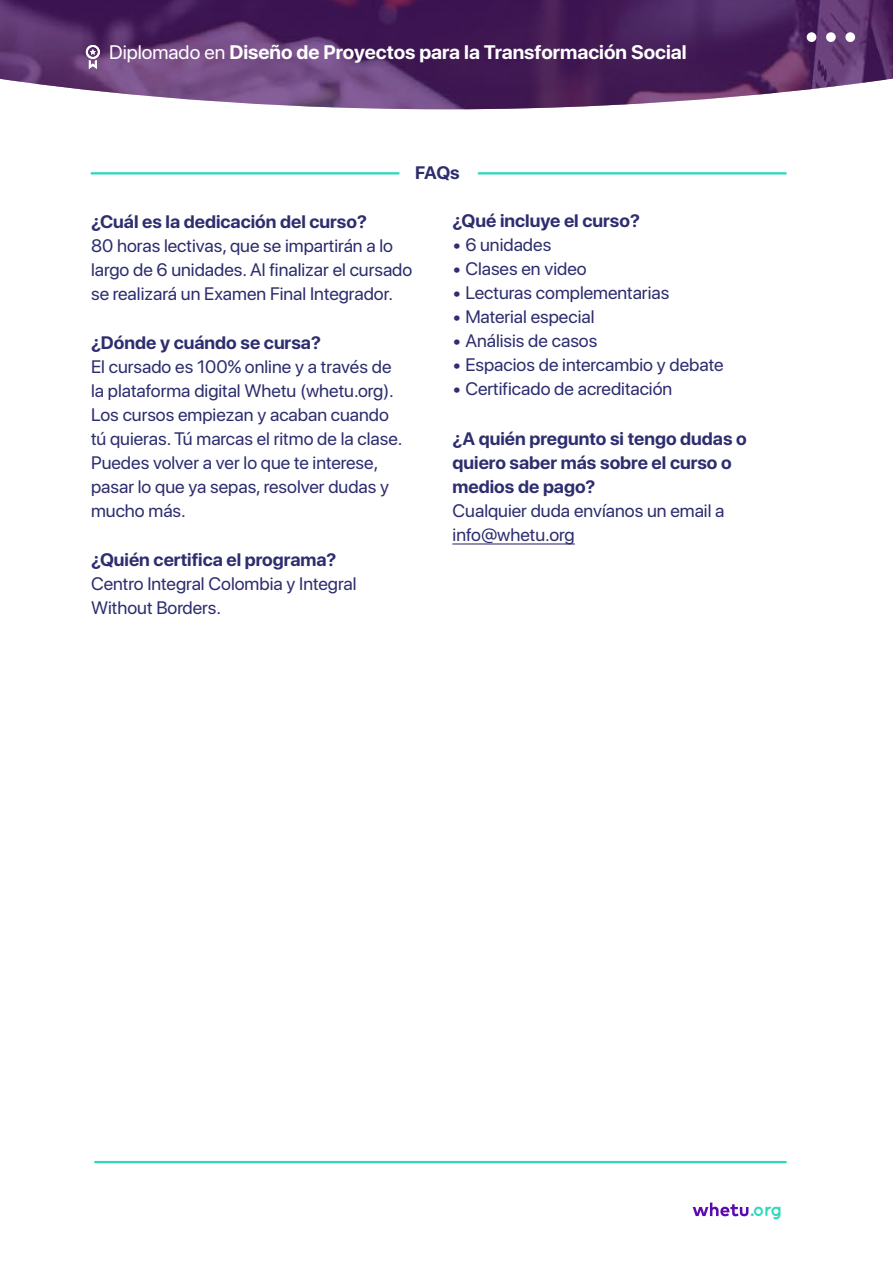
<style>
.page{position:relative;width:893px;height:1263px;background:#fff}
.page>*{position:absolute;margin:0;border:0;box-sizing:border-box;transform-origin:0 0}
.t1{font:700 19.5px "SF Pro Display";color:#fff}
.t2{font:700 18.75px "Quicksand";color:#2ed8bb}
.t3{font:18px/24px "SF Pro Display";color:#2d2d6f}
.t4{font:700 18px/24px "SF Pro Display";color:#2d2d6f}
.s1{font-weight:400}
</style>
<div class="page">
<svg style="left:693px;top:1202px;width:55px;height:15px"></svg>
<hr style="left:95px;top:1161px;width:691px;height:2px;background:#2ed8bb">
<hr style="left:479px;top:172px;width:307px;height:2px;background:#2ed8bb">
<hr style="left:92px;top:172px;width:306px;height:2px;background:#2ed8bb">
<hr style="left:453px;top:543px;width:122px;height:1px;background:#2d2d6f">
<svg style="left:0;top:0;width:893px;height:109px;background:#623e72"></svg>
<div style="left:807px;top:32px;width:9px;height:10px;background:#fff;border-radius:50%"></div>
<div style="left:826px;top:32px;width:10px;height:10px;background:#fff;border-radius:50%"></div>
<div style="left:845px;top:32px;width:10px;height:10px;background:#fff;border-radius:50%"></div>
<svg style="left:86px;top:45px;width:14px;height:24px"></svg>
<p class="t1" style="left:109px;top:41px;width:579px"><span class="s1">Diplomado en</span> Diseño de Proyectos para la Transformación Social</p>
<p class="t4" style="left:415px;top:161px;width:46px">FAQs</p>
<p class="t4" style="left:91px;top:209px;width:277px">¿Cuál es la dedicación del curso?</p>
<p class="t3" style="left:91px;top:233px;width:323px">80 horas lectivas, que se impartirán a lo largo de 6 unidades. Al finalizar el cursado se realizará un Examen Final Integrador.</p>
<p class="t4" style="left:91px;top:331px;width:231px">¿Dónde y cuándo se cursa?</p>
<p class="t3" style="left:91px;top:354px;width:313px">El cursado es 100% online y a través de la plataforma digital Whetu (whetu.org).<br>Los cursos empiezan y acaban cuando tú quieras. Tú marcas el ritmo de la clase.<br>Puedes volver a ver lo que te interese, pasar lo que ya sepas, resolver dudas y mucho más.</p>
<p class="t4" style="left:91px;top:548px;width:247px">¿Quién certifica el programa?</p>
<p class="t3" style="left:91px;top:572px;width:267px">Centro Integral Colombia y Integral<br>Without Borders.</p>
<p class="t4" style="left:453px;top:209px;width:189px">¿Qué incluye el curso?</p>
<p class="t3" style="left:453px;top:233px;width:100px">• 6 unidades</p>
<p class="t3" style="left:453px;top:257px;width:136px">• Clases en video</p>
<p class="t3" style="left:453px;top:281px;width:218px">• Lecturas complementarias</p>
<p class="t3" style="left:453px;top:305px;width:143px">• Material especial</p>
<p class="t3" style="left:453px;top:329px;width:146px">• Análisis de casos</p>
<p class="t3" style="left:453px;top:353px;width:272px">• Espacios de intercambio y debate</p>
<p class="t3" style="left:453px;top:377px;width:221px">• Certificado de acreditación</p>
<p class="t4" style="left:453px;top:426px;width:296px">¿A quién pregunto si tengo dudas o quiero saber más sobre el curso o medios de pago?</p>
<p class="t3" style="left:453px;top:498px;width:273px">Cualquier duda envíanos un email a info@whetu.org</p>
<p class="t2" style="left:749px;top:1198px;width:35px">.org</p>
</div>
